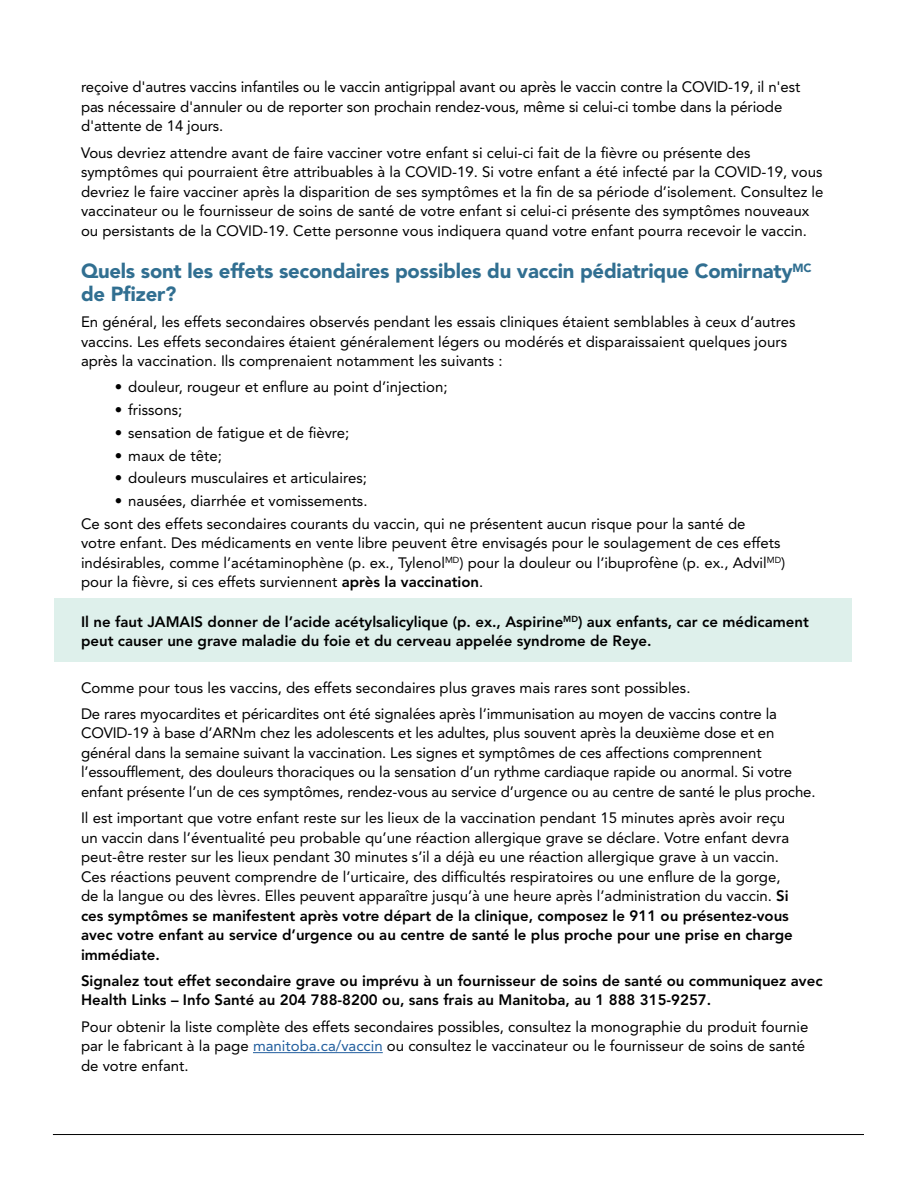
<style>
.page{position:relative;width:918px;height:1188px;background:#fff}
.page>*{position:absolute;margin:0;border:0;box-sizing:border-box;transform-origin:0 0}
.body{font:900 20.25px/22.5px "Avenir LT Std";letter-spacing:-.01em;color:#316f91}
.body-2{font:15px/19.5px "Avenir LT Std";color:#000}
.body-3{font:800 15px/19.5px "Avenir LT Std";color:#000}
.bullets_2{font:15px "Avenir LT Std";color:#000}
.s1{font-weight:800}
.s2{color:#215e9e}
</style>
<div class="page">
<hr style="left:53px;top:1134px;width:811px;height:1px;background:#000">
<div style="left:54px;top:598px;width:797px;height:64px;background:#def0eb"></div>
<hr style="left:253px;top:1052px;width:130px;height:1px;background:#215e9e">
<p class="body-2" style="left:81px;top:78px;width:721px">reçoive d'autres vaccins infantiles ou le vaccin antigrippal avant ou après le vaccin contre la COVID-19, il n'est pas nécessaire d'annuler ou de reporter son prochain rendez-vous, même si celui-ci tombe dans la période d'attente de 14 jours.</p>
<p class="body-2" style="left:81px;top:143px;width:744px">Vous devriez attendre avant de faire vacciner votre enfant si celui-ci fait de la fièvre ou présente des symptômes qui pourraient être attribuables à la COVID-19. Si votre enfant a été infecté par la COVID-19, vous devriez le faire vacciner après la disparition de ses symptômes et la fin de sa période d’isolement. Consultez le vaccinateur ou le fournisseur de soins de santé de votre enfant si celui-ci présente des symptômes nouveaux ou persistants de la COVID-19. Cette personne vous indiquera quand votre enfant pourra recevoir le vaccin.</p>
<p class="body" style="left:81px;top:260px;width:732px">Quels sont les effets secondaires possibles du vaccin pédiatrique Comirnaty<sup>MC </sup>de Pfizer?</p>
<p class="body-2" style="left:81px;top:312px;width:716px">En général, les effets secondaires observés pendant les essais cliniques étaient semblables à ceux d’autres vaccins. Les effets secondaires étaient généralement légers ou modérés et disparaissaient quelques jours après la vaccination. Ils comprenaient notamment les suivants :</p>
<p class="bullets_2" style="left:115px;top:378px;width:334px">• douleur, rougeur et enflure au point d’injection;</p>
<p class="bullets_2" style="left:115px;top:401px;width:69px">• frissons;</p>
<p class="bullets_2" style="left:115px;top:424px;width:236px">• sensation de fatigue et de fièvre;</p>
<p class="bullets_2" style="left:115px;top:447px;width:109px">• maux de tête;</p>
<p class="bullets_2" style="left:115px;top:469px;width:254px">• douleurs musculaires et articulaires;</p>
<p class="bullets_2" style="left:115px;top:492px;width:254px">• nausées, diarrhée et vomissements.</p>
<p class="body-2" style="left:81px;top:514px;width:706px">Ce sont des effets secondaires courants du vaccin, qui ne présentent aucun risque pour la santé de<br>votre enfant. Des médicaments en vente libre peuvent être envisagés pour le soulagement de ces effets indésirables, comme l’acétaminophène (p. ex., Tylenol<sup>MD</sup>) pour la douleur ou l’ibuprofène (p. ex., Advil<sup>MD</sup>) pour la fièvre, si ces effets surviennent <span class="s1">après la vaccination</span>.</p>
<p class="body-3" style="left:81px;top:612px;width:729px">Il ne faut JAMAIS donner de l’acide acétylsalicylique (p. ex., Aspirine<sup>MD</sup>) aux enfants, car ce médicament peut causer une grave maladie du foie et du cerveau appelée syndrome de Reye.</p>
<p class="body-2" style="left:81px;top:678px;width:611px">Comme pour tous les vaccins, des effets secondaires plus graves mais rares sont possibles.</p>
<p class="body-2" style="left:81px;top:704px;width:736px">De rares myocardites et péricardites ont été signalées après l’immunisation au moyen de vaccins contre la COVID-19 à base d’ARNm chez les adolescents et les adultes, plus souvent après la deuxième dose et en général dans la semaine suivant la vaccination. Les signes et symptômes de ces affections comprennent l’essoufflement, des douleurs thoraciques ou la sensation d’un rythme cardiaque rapide ou anormal. Si votre enfant présente l’un de ces symptômes, rendez-vous au service d’urgence ou au centre de santé le plus proche.</p>
<p class="body-2" style="left:81px;top:808px;width:713px">Il est important que votre enfant reste sur les lieux de la vaccination pendant 15 minutes après avoir reçu un vaccin dans l’éventualité peu probable qu’une réaction allergique grave se déclare. Votre enfant devra peut-être rester sur les lieux pendant 30 minutes s’il a déjà eu une réaction allergique grave à un vaccin.<br>Ces réactions peuvent comprendre de l’urticaire, des difficultés respiratoires ou une enflure de la gorge, de la langue ou des lèvres. Elles peuvent apparaître jusqu’à une heure après l’administration du vaccin. <span class="s1">Si ces symptômes se manifestent après votre départ de la clinique, composez le 911 ou présentez-vous avec votre enfant au service d’urgence ou au centre de santé le plus proche pour une prise en charge immédiate.</span></p>
<p class="body-3" style="left:81px;top:971px;width:743px">Signalez tout effet secondaire grave ou imprévu à un fournisseur de soins de santé ou communiquez avec<br>Health Links – Info Santé au 204 788-8200 ou, sans frais au Manitoba, au 1 888 315-9257.</p>
<p class="body-2" style="left:81px;top:1017px;width:729px">Pour obtenir la liste complète des effets secondaires possibles, consultez la monographie du produit fournie par le fabricant à la page <span class="s2">manitoba.ca/vaccin</span> ou consultez le vaccinateur ou le fournisseur de soins de santé de votre enfant.</p>
</div>
